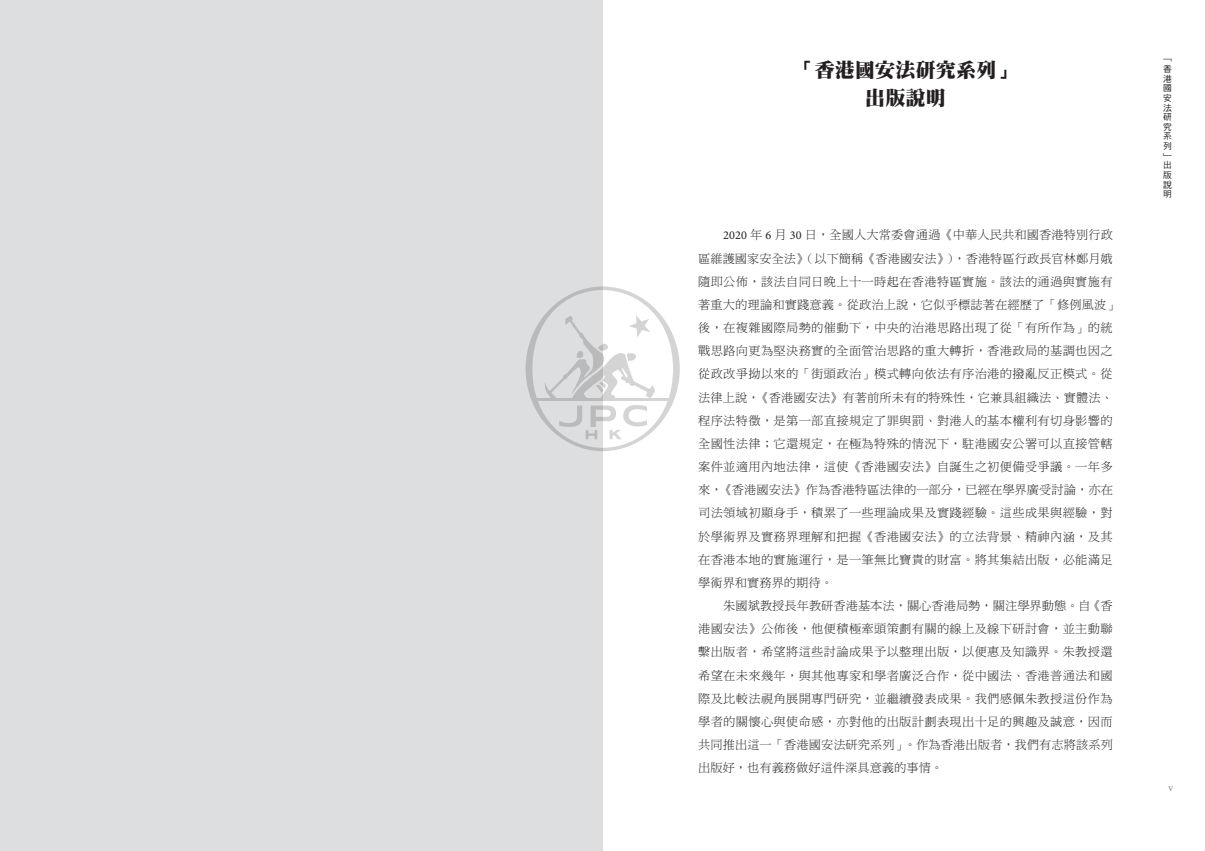
<style>
.page{position:relative;width:1205px;height:851px;background:#fff}
.page>*{position:absolute;margin:0;border:0;box-sizing:border-box;transform-origin:0 0}
.一级标题-小型{font:20px/27.5px "DF Ming HK W12";letter-spacing:.01em;color:#231f20;text-align:center}
.正文{font:12px/23.1px "DF Ming HK W3";letter-spacing:.025em;color:#231f20}
.t1{font:9.38px "Georgia";color:#808285}
.書眉{font:8.75px/9.6px "DF Hei HK W5";color:#231f20;text-align:justify}
.s1{font-family:"Minion Pro"}
</style>
<div class="page">
<div style="left:0;top:0;width:602px;height:850px;background:#dddee0"></div>
<svg style="left:525px;top:286px;width:155px;height:165px"></svg>
<p class="一级标题-小型" style="left:794px;top:56px;width:224px">「香港國安法研究系列」出版說明</p>
<p class="正文" style="left:698px;top:223px;width:422px;text-indent:25px"><span class="s1">2020</span> 年 <span class="s1">6</span> 月 <span class="s1">30</span> 日，全國人大常委會通過《中華人民共和國香港特別行政區維護國家安全法》（以下簡稱《香港國安法》），香港特區行政長官林鄭月娥隨即公佈，該法自同日晚上十一時起在香港特區實施。該法的通過與實施有著重大的理論和實踐意義。從政治上說，它似乎標誌著在經歷了「修例風波」後，在複雜國際局勢的催動下，中央的治港思路出現了從「有所作為」的統戰思路向更為堅決務實的全面管治思路的重大轉折，香港政局的基調也因之從政改爭拗以來的「街頭政治」模式轉向依法有序治港的撥亂反正模式。從法律上說，《香港國安法》有著前所未有的特殊性，它兼具組織法、實體法、程序法特徵，是第一部直接規定了罪與罰、對港人的基本權利有切身影響的全國性法律；它還規定，在極為特殊的情況下，駐港國安公署可以直接管轄案件並適用內地法律，這使《香港國安法》自誕生之初便備受爭議。一年多來，《香港國安法》作為香港特區法律的一部分，已經在學界廣受討論，亦在司法領域初顯身手，積累了一些理論成果及實踐經驗。這些成果與經驗，對於學術界及實務界理解和把握《香港國安法》的立法背景、精神內涵，及其在香港本地的實施運行，是一筆無比寶貴的財富。將其集結出版，必能滿足學術界和實務界的期待。</p>
<p class="正文" style="left:698px;top:594px;width:416px;text-align:justify;text-indent:25px">朱國斌教授長年教研香港基本法，關心香港局勢，關注學界動態。自《香港國安法》公佈後，他便積極牽頭策劃有關的線上及線下研討會，並主動聯繫出版者，希望將這些討論成果予以整理出版，以便惠及知識界。朱教授還希望在未來幾年，與其他專家和學者廣泛合作，從中國法、香港普通法和國際及比較法視角展開專門研究，並繼續發表成果。我們感佩朱教授這份作為學者的關懷心與使命感，亦對他的出版計劃表現出十足的興趣及誠意，因而共同推出這一「香港國安法研究系列」。作為香港出版者，我們有志將該系列出版好，也有義務做好這件深具意義的事情。</p>
<p class="書眉" style="left:1163px;top:54px;width:10px">﹁香港國安法研究系列﹂出版說明</p>
<p class="t1" style="left:1168px;top:780px;width:6px">v</p>
</div>
